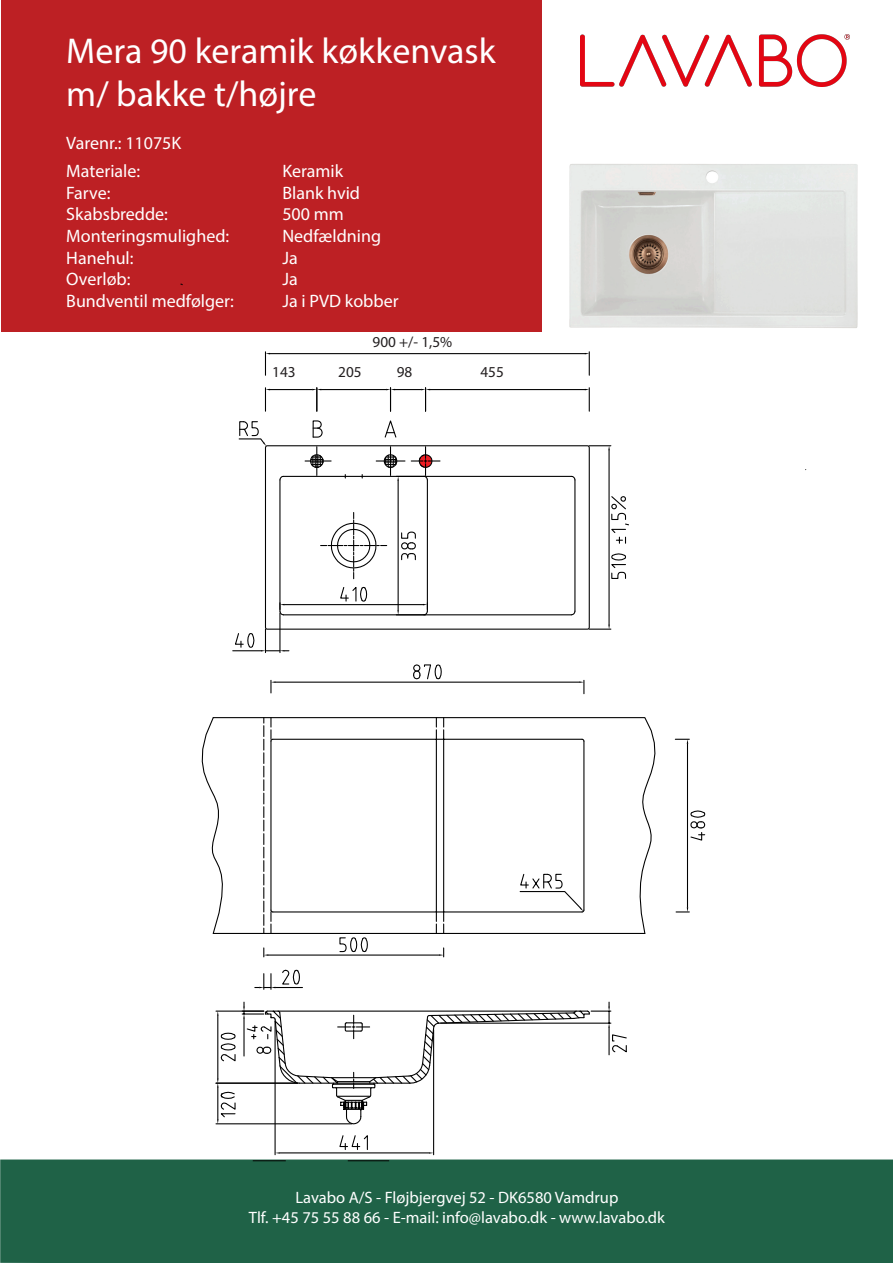
<style>
.page{position:relative;width:893px;height:1263px;background:#fff}
.page>*{position:absolute;margin:0;border:0;box-sizing:border-box;transform-origin:0 0}
.t1{font:36px/43.2px "Myriad Pro";color:#fff}
.t2{font:18px/28.3px "Myriad Pro";color:#fff}
.t3{font:16.5px/19.8px "Myriad Pro";color:#fff;text-align:center}
.t4{font:15.3px "Myriad Pro";color:#231f20}
</style>
<div class="page">
<div style="left:0;top:1159px;width:893px;height:104px;background:#1f6247"></div>
<img style="left:581px;top:35px;width:269px;height:52px">
<div style="left:1px;top:0;width:541px;height:331px;background:#bd2024"></div>
<hr style="left:253px;top:1160px;width:33px;height:1px;background:#050504">
<hr style="left:348px;top:1160px;width:41px;height:1px;background:#050504">
<svg style="left:264px;top:445px;width:326px;height:185px"></svg>
<hr style="left:574px;top:480px;width:1px;height:131px;background:#000">
<hr style="left:283px;top:614px;width:288px;height:1px;background:#000">
<hr style="left:279px;top:480px;width:1px;height:131px;background:#000">
<hr style="left:283px;top:476px;width:288px;height:1px;background:#000">
<hr style="left:427px;top:480px;width:1px;height:131px;background:#000">
<svg style="left:321px;top:512px;width:66px;height:67px"></svg>
<svg style="left:570px;top:610px;width:6px;height:6px"></svg>
<svg style="left:570px;top:475px;width:6px;height:6px"></svg>
<svg style="left:279px;top:475px;width:6px;height:6px"></svg>
<hr style="left:608px;top:450px;width:2px;height:175px;background:#000">
<svg style="left:589px;top:445px;width:22px;height:5px"></svg>
<svg style="left:589px;top:625px;width:22px;height:5px"></svg>
<svg style="left:609px;top:553px;width:18px;height:26px"></svg>
<svg style="left:609px;top:495px;width:20px;height:48px"></svg>
<hr style="left:284px;top:604px;width:139px;height:1px;background:#000">
<svg style="left:279px;top:603px;width:6px;height:13px"></svg>
<svg style="left:423px;top:603px;width:6px;height:13px"></svg>
<svg style="left:339px;top:585px;width:29px;height:17px"></svg>
<hr style="left:396px;top:614px;width:30px;height:1px;background:#000">
<hr style="left:398px;top:481px;width:1px;height:129px;background:#000">
<svg style="left:400px;top:531px;width:17px;height:29px"></svg>
<svg style="left:238px;top:421px;width:28px;height:25px"></svg>
<hr style="left:279px;top:613px;width:1px;height:40px;background:#000">
<svg style="left:233px;top:629px;width:56px;height:24px"></svg>
<svg style="left:223px;top:717px;width:433px;height:217px"></svg>
<svg style="left:201px;top:717px;width:22px;height:217px"></svg>
<hr style="left:275px;top:682px;width:304px;height:1px;background:#000">
<svg style="left:579px;top:680px;width:5px;height:14px"></svg>
<svg style="left:270px;top:680px;width:5px;height:13px"></svg>
<svg style="left:413px;top:664px;width:29px;height:16px"></svg>
<hr style="left:687px;top:744px;width:1px;height:163px;background:#000">
<svg style="left:675px;top:739px;width:14px;height:5px"></svg>
<svg style="left:676px;top:907px;width:13px;height:5px"></svg>
<svg style="left:690px;top:810px;width:16px;height:31px"></svg>
<hr style="left:268px;top:954px;width:171px;height:1px;background:#000">
<svg style="left:439px;top:948px;width:5px;height:9px"></svg>
<svg style="left:263px;top:948px;width:5px;height:9px"></svg>
<svg style="left:339px;top:937px;width:29px;height:16px"></svg>
<svg style="left:255px;top:969px;width:47px;height:20px"></svg>
<hr style="left:433px;top:1030px;width:1px;height:125px;background:#000">
<hr style="left:275px;top:1021px;width:1px;height:134px;background:#000">
<hr style="left:280px;top:1152px;width:149px;height:1px;background:#000">
<svg style="left:339px;top:1135px;width:29px;height:15px"></svg>
<hr style="left:216px;top:1010px;width:48px;height:2px;background:#000">
<hr style="left:217px;top:1016px;width:1px;height:62px;background:#000">
<svg style="left:220px;top:1032px;width:16px;height:30px"></svg>
<hr style="left:591px;top:1010px;width:20px;height:2px;background:#000">
<hr style="left:441px;top:1022px;width:170px;height:2px;background:#000">
<hr style="left:608px;top:1028px;width:2px;height:27px;background:#000">
<svg style="left:608px;top:1002px;width:19px;height:52px"></svg>
<svg style="left:384px;top:420px;width:13px;height:18px"></svg>
<svg style="left:312px;top:420px;width:11px;height:18px"></svg>
<hr style="left:270px;top:353px;width:315px;height:1px;background:#000">
<svg style="left:585px;top:352px;width:5px;height:23px"></svg>
<svg style="left:265px;top:352px;width:5px;height:23px"></svg>
<hr style="left:321px;top:389px;width:65px;height:1px;background:#000">
<hr style="left:270px;top:389px;width:42px;height:1px;background:#000">
<svg style="left:312px;top:388px;width:9px;height:23px"></svg>
<svg style="left:265px;top:388px;width:5px;height:23px"></svg>
<hr style="left:430px;top:389px;width:155px;height:1px;background:#000">
<svg style="left:585px;top:388px;width:5px;height:23px"></svg>
<svg style="left:386px;top:388px;width:44px;height:23px"></svg>
<svg style="left:270px;top:909px;width:4px;height:24px"></svg>
<svg style="left:270px;top:718px;width:4px;height:24px"></svg>
<svg style="left:581px;top:738px;width:4px;height:4px"></svg>
<svg style="left:519px;top:873px;width:66px;height:40px"></svg>
<svg style="left:305px;top:447px;width:26px;height:28px"></svg>
<svg style="left:376px;top:447px;width:29px;height:34px"></svg>
<svg style="left:242px;top:1002px;width:349px;height:123px"></svg>
<hr style="left:216px;top:1123px;width:136px;height:1px;background:#000">
<hr style="left:216px;top:1082px;width:82px;height:2px;background:#000">
<svg style="left:217px;top:1078px;width:19px;height:46px"></svg>
<svg style="left:411px;top:447px;width:29px;height:34px"></svg>
<img style="left:569px;top:164px;width:288px;height:164px">
<h1 class="t1" style="left:66px;top:28px;width:431px">Mera 90 keramik køkkenvask m/ bakke t/højre</h1>
<p class="t2" style="left:66px;top:128px;width:116px">Varenr.: 11075K<br>Materiale:</p>
<p class="t2" style="left:282px;top:157px;width:62px">Keramik</p>
<p class="t2" style="left:66px;top:178px;width:46px">Farve:</p>
<p class="t2" style="left:282px;top:178px;width:79px">Blank hvid</p>
<p class="t2" style="left:66px;top:200px;width:103px">Skabsbredde:</p>
<p class="t2" style="left:282px;top:200px;width:63px">500 mm</p>
<p class="t2" style="left:66px;top:222px;width:164px">Monteringsmulighed:</p>
<p class="t2" style="left:282px;top:222px;width:100px">Nedfældning</p>
<p class="t2" style="left:66px;top:243px;width:69px">Hanehul:</p>
<p class="t2" style="left:282px;top:243px;width:17px">Ja</p>
<p class="t2" style="left:66px;top:265px;width:66px">Overløb:</p>
<p class="t2" style="left:282px;top:265px;width:17px">Ja</p>
<p class="t2" style="left:66px;top:286px;width:169px">Bundventil medfølger:</p>
<p class="t2" style="left:282px;top:286px;width:118px">Ja i PVD kobber</p>
<p class="t4" style="left:373px;top:332px;width:81px">900 +/- 1,5%</p>
<p class="t4" style="left:272px;top:363px;width:25px">143</p>
<p class="t4" style="left:338px;top:362px;width:25px">205</p>
<p class="t4" style="left:397px;top:362px;width:17px">98</p>
<p class="t4" style="left:480px;top:362px;width:25px">455</p>
<p class="t3" style="left:249px;top:1187px;width:417px">Lavabo A/S - Fløjbjergvej 52 - DK6580 Vamdrup<br>Tlf. +45 75 55 88 66 - E-mail: info@lavabo.dk - www.lavabo.dk</p>
</div>
